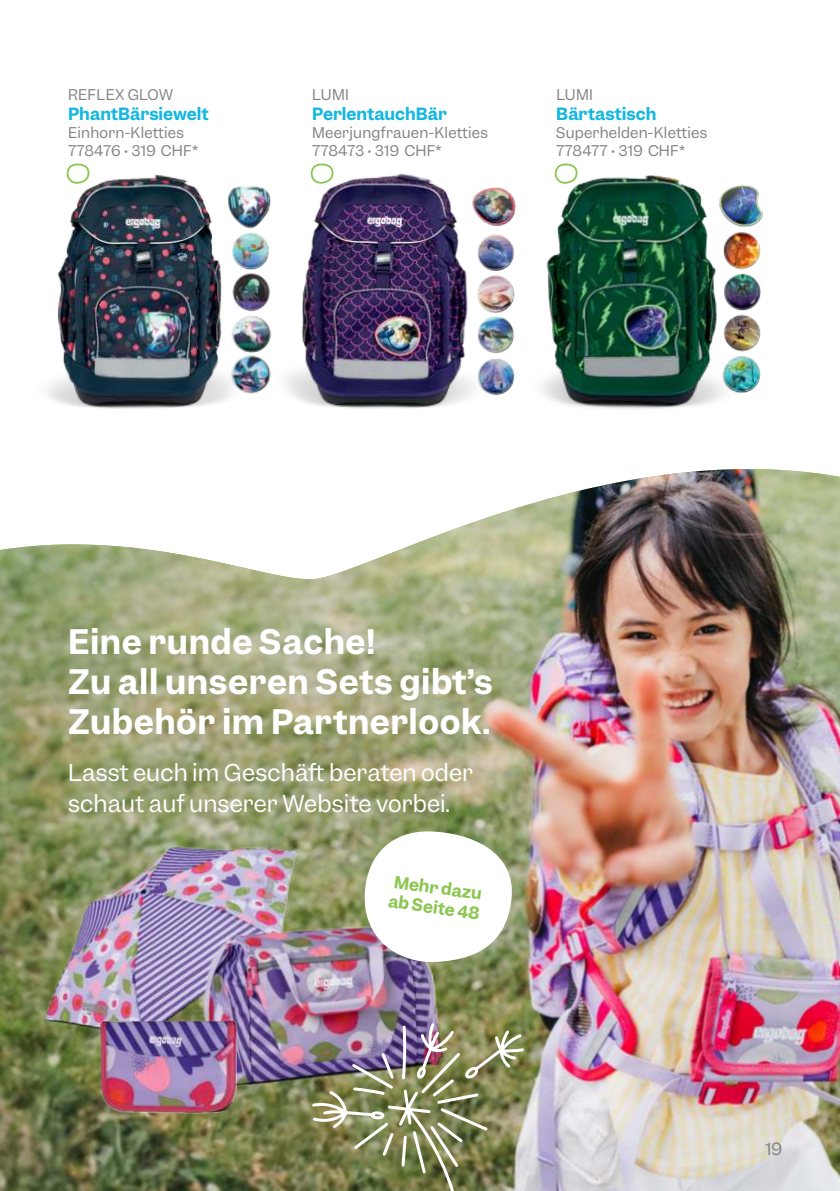
<style>
.page{position:relative;width:840px;height:1191px;background:#fff}
.page>*{position:absolute;margin:0;border:0;box-sizing:border-box;transform-origin:0 0}
.t1{font:600 32px/40px "Ergobag Garnett";letter-spacing:.015em;color:#fff}
.t2{font:22px/30px "Ergobag Garnett";letter-spacing:.005em;color:#fff}
.t3{font:600 16px "Ergobag Garnett";color:#13b7e1}
.t4{font:600 16px/20px "Ergobag Garnett";color:#8bc650}
.t5{font:16px "Ergobag Garnett";color:#808284}
.t6{font:14px/18.6px "Ergobag Garnett";letter-spacing:.015em;color:#808284}
</style>
<div class="page">
<img style="left:0;top:580px;width:839px;height:611px">
<img style="left:0;top:469px;width:839px;height:111px">
<img style="left:46px;top:163px;width:205px;height:246px">
<img style="left:251px;top:163px;width:244px;height:246px">
<img style="left:495px;top:163px;width:268px;height:246px">
<img style="left:27px;top:768px;width:298px;height:275px">
<img style="left:188px;top:890px;width:279px;height:207px">
<img style="left:91px;top:972px;width:152px;height:151px">
<svg style="left:67px;top:164px;width:23px;height:21px"></svg>
<svg style="left:310px;top:164px;width:24px;height:21px"></svg>
<svg style="left:555px;top:164px;width:23px;height:21px"></svg>
<svg style="left:360px;top:831px;width:157px;height:132px"></svg>
<img style="left:310px;top:1020px;width:215px;height:171px">
<p class="t6" style="left:68px;top:86px;width:107px">REFLEX GLOW</p>
<p class="t3" style="left:68px;top:107px;width:142px">PhantBärsiewelt</p>
<p class="t6" style="left:68px;top:124px;width:132px">Einhorn-Kletties<br>778476 • 319 CHF*</p>
<p class="t6" style="left:312px;top:86px;width:38px">LUMI</p>
<p class="t3" style="left:312px;top:107px;width:136px">PerlentauchBär</p>
<p class="t6" style="left:312px;top:124px;width:177px">Meerjungfrauen-Kletties<br>778473 • 319 CHF*</p>
<p class="t6" style="left:556px;top:86px;width:38px">LUMI</p>
<p class="t3" style="left:556px;top:107px;width:102px">Bärtastisch</p>
<p class="t6" style="left:556px;top:124px;width:152px">Superhelden-Kletties<br>778477 • 319 CHF*</p>
<h1 class="t1" style="left:68px;top:624px;width:426px">Eine runde Sache!<br>Zu all unseren Sets gibt’s<br>Zubehör im Partnerlook.</h1>
<h2 class="t2" style="left:68px;top:760px;width:406px">Lasst euch im Geschäft beraten oder schaut auf unserer Website vorbei.</h2>
<p class="t4" style="left:392px;top:872px;width:94px;rotate:8deg">Mehr dazu ab Seite 48</p>
<p class="t5" style="left:765px;top:1142px;width:19px">19</p>
</div>
